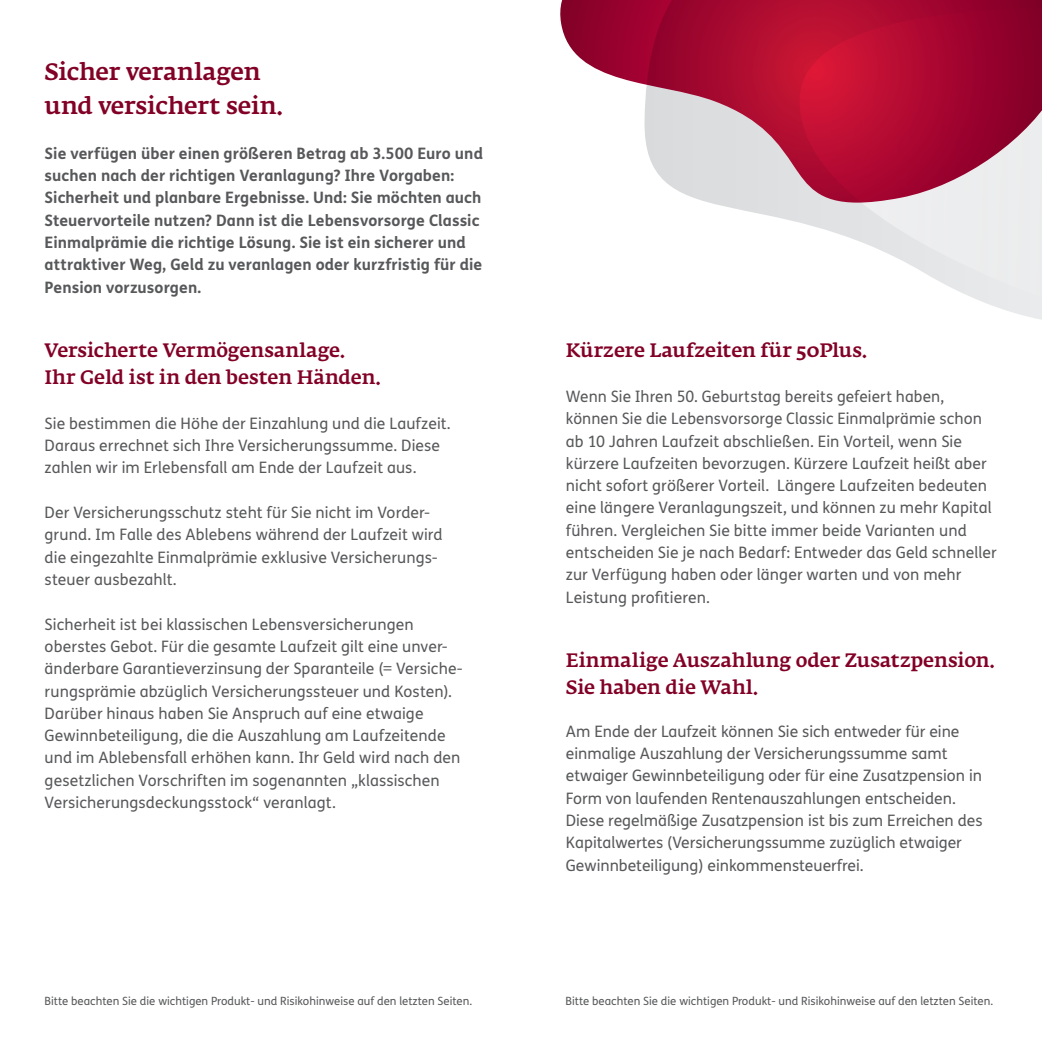
<style>
.page{position:relative;width:1042px;height:1042px;background:#fff}
.page>*{position:absolute;margin:0;border:0;box-sizing:border-box;transform-origin:0 0}
.t1{font:500 23.62px/33.4px "Fedra Serif A Pro";letter-spacing:-.005em;color:#820126}
.t2{font:500 19.25px/26.8px "Fedra Serif A Pro";color:#820126}
.t3{font:15.75px/22.4px "FS Me";letter-spacing:.005em;color:#57585a}
.t4{font:700 15.75px/22.4px "FS Me";letter-spacing:.005em;color:#57585a}
.t5{font:11.38px "FS Me";color:#57585a}
</style>
<div class="page">
<svg style="left:712px;top:203px;width:330px;height:117px"></svg>
<svg style="left:791px;top:203px;width:251px;height:114px;fill:#ecedef"></svg>
<svg style="left:560px;top:0;width:482px;height:203px;background:#be516c"></svg>
<h1 class="t1" style="left:45px;top:56px;width:240px">Sicher veranlagen und versichert sein.</h1>
<p class="t4" style="left:45px;top:141px;width:440px">Sie verfügen über einen größeren Betrag ab 3.500 Euro und suchen nach der richtigen Veranlagung? Ihre Vorgaben:<br>Sicherheit und planbare Ergebnisse. Und: Sie möchten auch Steuervorteile nutzen? Dann ist die Lebensvorsorge Classic Einmalprämie die richtige Lösung. Sie ist ein sicherer und attraktiver Weg, Geld zu veranlagen oder kurzfristig für die Pension vorzusorgen.</p>
<p class="t2" style="left:45px;top:337px;width:337px">Versicherte Vermögensanlage.<br>Ihr Geld ist in den besten Händen.</p>
<p class="t3" style="left:45px;top:412px;width:408px">Sie bestimmen die Höhe der Einzahlung und die Laufzeit.<br>Daraus errechnet sich Ihre Versicherungssumme. Diese zahlen wir im Erlebensfall am Ende der Laufzeit aus.</p>
<p class="t3" style="left:45px;top:501px;width:399px">Der Versicherungsschutz steht für Sie nicht im Vorder&shy;grund. Im Falle des Ablebens während der Laufzeit wird die eingezahlte Einmalprämie exklusive Versicherungs&shy;steuer ausbezahlt.</p>
<p class="t3" style="left:45px;top:612px;width:420px">Sicherheit ist bei klassischen Lebensversicherungen oberstes Gebot. Für die gesamte Laufzeit gilt eine unver&shy;änderbare Garantieverzinsung der Sparanteile (= Versiche&shy;rungsprämie abzüglich Versicherungssteuer und Kosten).<br>Darüber hinaus haben Sie Anspruch auf eine etwaige Gewinnbeteiligung, die die Auszahlung am Laufzeitende und im Ablebensfall erhöhen kann. Ihr Geld wird nach den gesetzlichen Vorschriften im sogenannten „klassischen Versicherungsdeckungsstock“ veranlagt.</p>
<p class="t2" style="left:566px;top:337px;width:303px">Kürzere Laufzeiten für 50Plus.</p>
<p class="t3" style="left:566px;top:385px;width:432px">Wenn Sie Ihren 50. Geburtstag bereits gefeiert haben, können Sie die Lebensvorsorge Classic Einmalprämie schon ab 10 Jahren Laufzeit abschließen. Ein Vorteil, wenn Sie kürzere Laufzeiten bevorzugen. Kürzere Laufzeit heißt aber nicht sofort größerer Vorteil. Längere Laufzeiten bedeuten eine längere Veranlagungszeit, und können zu mehr Kapital führen. Vergleichen Sie bitte immer beide Varianten und entscheiden Sie je nach Bedarf: Entweder das Geld schneller zur Verfügung haben oder länger warten und von mehr Leistung profitieren.</p>
<p class="t2" style="left:566px;top:647px;width:430px">Einmalige Auszahlung oder Zusatzpension.<br>Sie haben die Wahl.</p>
<p class="t3" style="left:566px;top:720px;width:418px">Am Ende der Laufzeit können Sie sich entweder für eine einmalige Auszahlung der Versicherungssumme samt etwaiger Gewinnbeteiligung oder für eine Zusatzpension in Form von laufenden Rentenauszahlungen entscheiden.<br>Diese regelmäßige Zusatzpension ist bis zum Erreichen des Kapitalwertes (Versicherungssumme zuzüglich etwaiger Gewinnbeteiligung) einkommensteuerfrei.</p>
<p class="t5" style="left:45px;top:993px;width:429px">Bitte beachten Sie die wichtigen Produkt- und Risikohinweise auf den letzten Seiten.</p>
<p class="t5" style="left:566px;top:993px;width:429px">Bitte beachten Sie die wichtigen Produkt- und Risikohinweise auf den letzten Seiten.</p>
</div>
